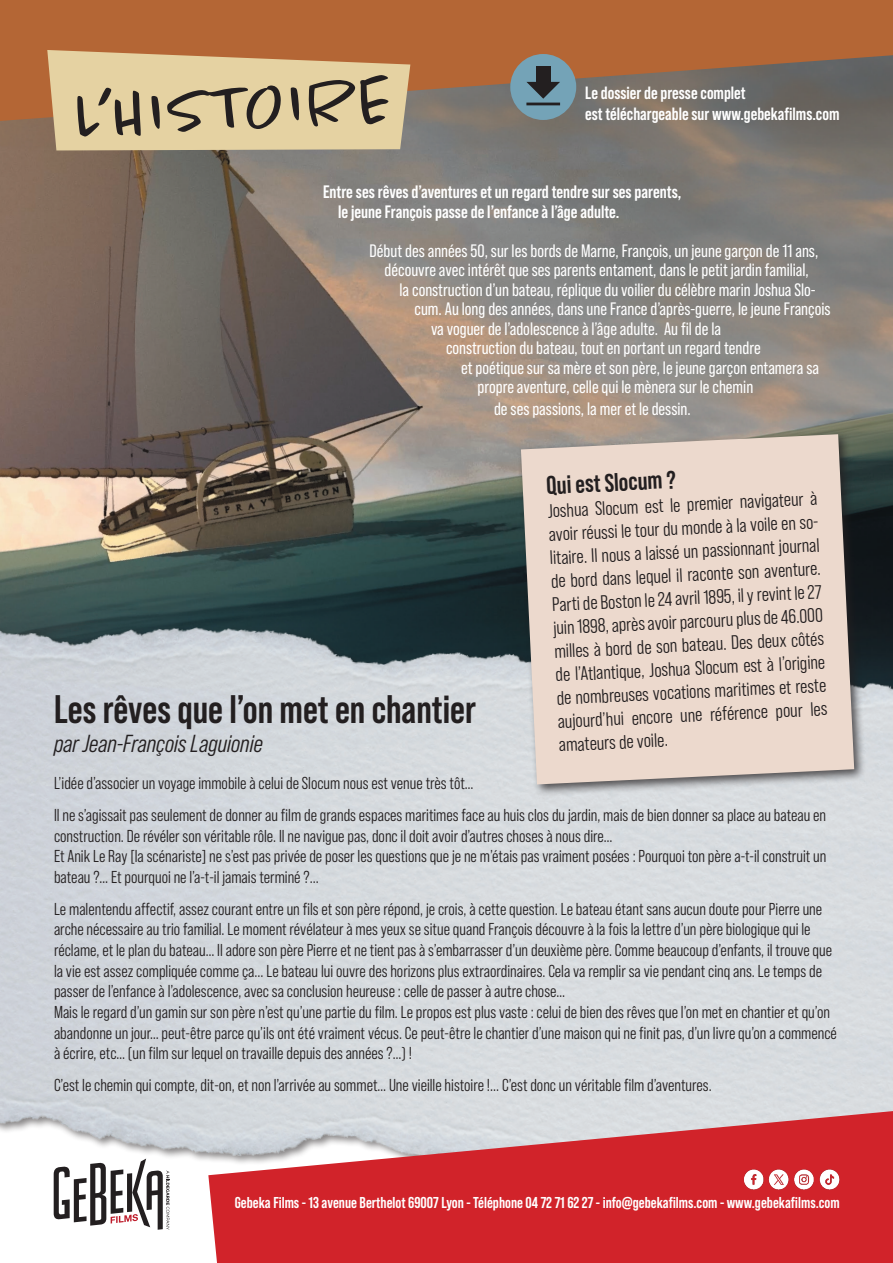
<style>
.page{position:relative;width:893px;height:1263px;background:#fff}
.page>*{position:absolute;margin:0;border:0;box-sizing:border-box;transform-origin:0 0}
.t1{font:300 72px "Chantal";color:#231f20}
.t2{font:700 39.75px "Bebas Neue Pro";color:#231f20}
.t3{font:700 25.5px "Bebas Neue Pro";color:#231f20}
.t4{font:italic 24.6px "Bebas Neue Pro Middle";color:#231f20}
.t5{font:19.5px/23.4px "Bebas Neue Pro Middle";color:#231f20}
.t6{font:18px "Bebas Neue Pro";color:#fff}
.t7{font:700 18px/19.5px "Bebas Neue Pro";color:#fff}
.t8{font:700 17.7px/21.3px "Bebas Neue Pro";color:#fff}
.t9{font:17.25px/20.7px "Bebas Neue Pro Middle";color:#231f20}
.t10{font:700 15.75px "Bebas Neue Pro";color:#fff}
</style>
<div class="page">
<img style="left:0;top:121px;width:893px;height:472px">
<img style="left:0;top:593px;width:893px;height:637px">
<svg style="left:0;top:0;width:893px;height:121px;fill:#b46635"></svg>
<div style="left:512px;top:56px;width:63px;height:62px;background:#74a3b7;border-radius:50%"></div>
<div style="left:510px;top:54px;width:66px;height:66px;border:3px solid #74a3b7;border-radius:50%"></div>
<div style="left:536px;top:66px;width:14px;height:24px;background:#231f20"></div>
<svg style="left:526px;top:82px;width:34px;height:17px"></svg>
<hr style="left:526px;top:103px;width:34px;height:2px;background:#231f20">
<svg style="left:47px;top:50px;width:363px;height:100px"></svg>
<svg style="left:54px;top:1158px;width:115px;height:72px"></svg>
<svg style="left:208px;top:1111px;width:685px;height:152px;fill:#d1232a"></svg>
<img style="left:738px;top:1166px;width:106px;height:26px">
<div style="left:517px;top:430px;width:350px;height:367px;background:#231f20;opacity:.75"></div>
<svg style="left:521px;top:434px;width:333px;height:350px;fill:#ecd9cd"></svg>
<h1 class="t1" style="left:73px;top:72px;width:320px;rotate:-3deg">L’HISTOIRE</h1>
<p class="t8" style="left:585px;top:82px;width:256px">Le dossier de presse complet<br>est téléchargeable sur www.gebekafilms.com</p>
<p class="t7" style="left:338px;top:182px;width:345px;text-indent:-15px">Entre ses rêves d’aventures et un regard tendre sur ses parents, le jeune François passe de l’enfance à l’âge adulte.</p>
<p class="t6" style="left:370px;top:240px;width:450px">Début des années 50, sur les bords de Marne, François, un jeune garçon de 11 ans,</p>
<p class="t6" style="left:385px;top:260px;width:426px">découvre avec intérêt que ses parents entament, dans le petit jardin familial,</p>
<p class="t6" style="left:400px;top:279px;width:418px">la construction d’un bateau, réplique du voilier du célèbre marin Joshua Slo-</p>
<p class="t6" style="left:415px;top:299px;width:417px">cum. Au long des années, dans une France d’après-guerre, le jeune François</p>
<p class="t6" style="left:431px;top:318px;width:291px">va voguer de l’adolescence à l’âge adulte. Au fil de la</p>
<p class="t6" style="left:446px;top:338px;width:316px">construction du bateau, tout en portant un regard tendre</p>
<p class="t6" style="left:461px;top:357px;width:360px">et poétique sur sa mère et son père, le jeune garçon entamera sa</p>
<p class="t6" style="left:478px;top:377px;width:277px">propre aventure, celle qui le mènera sur le chemin</p>
<p class="t6" style="left:494px;top:399px;width:198px">de ses passions, la mer et le dessin.</p>
<h2 class="t2" style="left:54px;top:687px;width:423px">Les rêves que l’on met en chantier</h2>
<h3 class="t4" style="left:54px;top:729px;width:210px">par Jean-François Laguionie</h3>
<h3 class="t3" style="left:546px;top:471px;width:131px;rotate:-3deg">Qui est Slocum ?</h3>
<p class="t5" style="left:546px;top:500px;width:277px;rotate:-3deg">Joshua Slocum est le premier navigateur à avoir réussi le tour du monde à la voile en so&shy;litaire. Il nous a laissé un passionnant journal de bord dans lequel il raconte son aventure.<br>Parti de Boston le 24 avril 1895, il y revint le 27 juin 1898, après avoir parcouru plus de 46.000 milles à bord de son bateau. Des deux côtés de l’Atlantique, Joshua Slocum est à l’origine de nombreuses vocations maritimes et reste aujourd’hui encore une référence pour les amateurs de voile.</p>
<p class="t9" style="left:54px;top:768px;width:774px;line-height:31.5px">L’idée d’associer un voyage immobile à celui de Slocum nous est venue très tôt…<br>Il ne s’agissait pas seulement de donner au film de grands espaces maritimes face au huis clos du jardin, mais de bien donner sa place au bateau en</p>
<p class="t9" style="left:54px;top:825px;width:774px">construction. De révéler son véritable rôle. Il ne navigue pas, donc il doit avoir d’autres choses à nous dire…<br>Et Anik Le Ray [la scénariste] ne s’est pas privée de poser les questions que je ne m’étais pas vraiment posées : Pourquoi ton père a-t-il construit un bateau ?… Et pourquoi ne l’a-t-il jamais terminé ?...</p>
<p class="t9" style="left:54px;top:898px;width:784px">Le malentendu affectif, assez courant entre un fils et son père répond, je crois, à cette question. Le bateau étant sans aucun doute pour Pierre une arche nécessaire au trio familial. Le moment révélateur à mes yeux se situe quand François découvre à la fois la lettre d’un père biologique qui le réclame, et le plan du bateau… Il adore son père Pierre et ne tient pas à s’embarrasser d’un deuxième père. Comme beaucoup d’enfants, il trouve que la vie est assez compliquée comme ça... Le bateau lui ouvre des horizons plus extraordinaires. Cela va remplir sa vie pendant cinq ans. Le temps de passer de l’enfance à l’adolescence, avec sa conclusion heureuse : celle de passer à autre chose…<br>Mais le regard d’un gamin sur son père n’est qu’une partie du film. Le propos est plus vaste : celui de bien des rêves que l’on met en chantier et qu’on abandonne un jour… peut-être parce qu’ils ont été vraiment vécus. Ce peut-être le chantier d’une maison qui ne finit pas, d’un livre qu’on a commencé à écrire, etc… (un film sur lequel on travaille depuis des années ?…) !</p>
<p class="t9" style="left:54px;top:1075px;width:659px">C’est le chemin qui compte, dit-on, et non l’arrivée au sommet… Une vieille histoire !... C’est donc un véritable film d’aventures.</p>
<p class="t10" style="left:235px;top:1194px;width:606px">Gebeka Films - 13 avenue Berthelot 69007 Lyon - Téléphone 04 72 71 62 27 - info@gebekafilms.com - www.gebekafilms.com</p>
</div>
